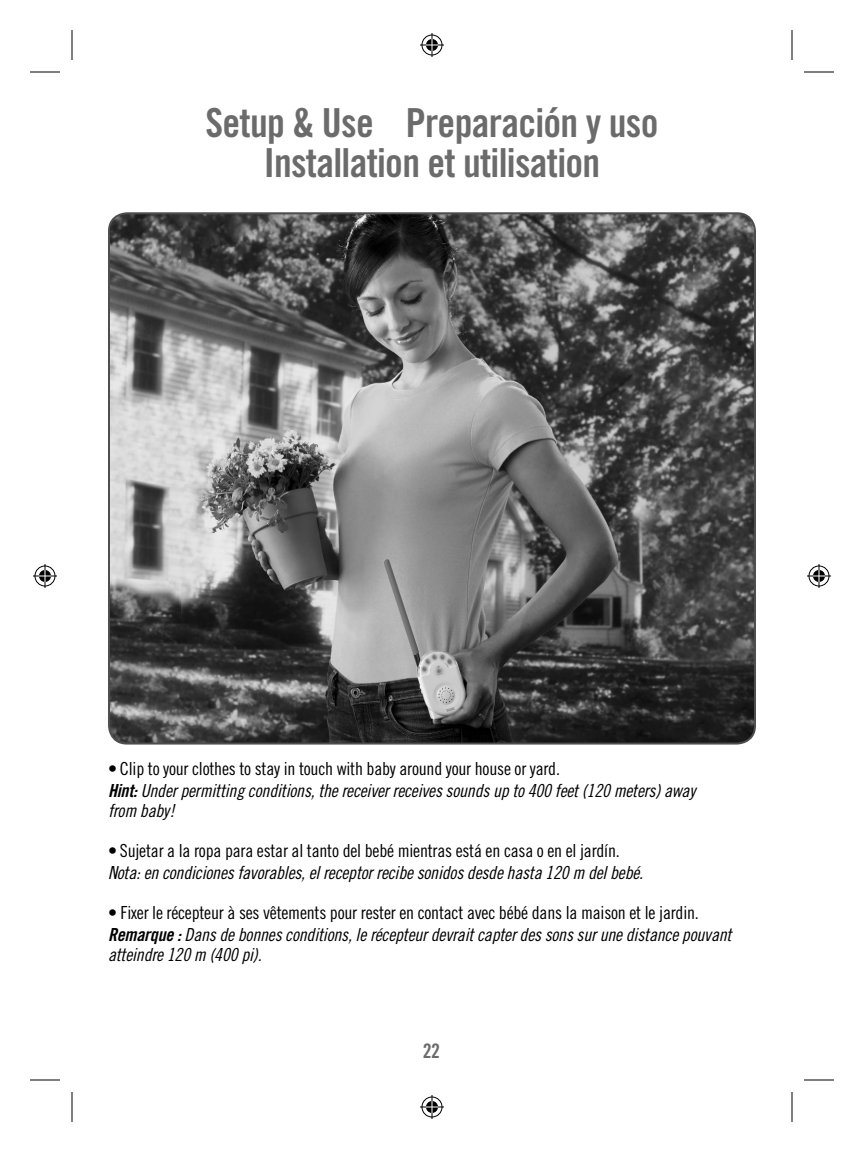
<style>
.page{position:relative;width:864px;height:1152px;background:#fff}
.page>*{position:absolute;margin:0;border:0;box-sizing:border-box;transform-origin:0 0}
.t1{font:40px/40px "Trade Gothic LT Std Bd Cn 20";letter-spacing:-.02em;color:#6b6b6b;text-align:center}
.t2{font:20px "Trade Gothic LT Std Bd Cn 20";color:#6b6b6b}
.t3{font:18px/20px "Trade Gothic LT Std Cn 18 Obl";letter-spacing:-.01em;color:#000}
.t4{font:18px "Trade Gothic LT Std Cn 18";letter-spacing:-.01em;color:#000}
.s1{font-family:"Trade Gothic LT Std Bd Cn 20 Obl"}
</style>
<div class="page">
<img style="left:109px;top:213px;width:646px;height:531px;border-radius:18px">
<hr style="left:30px;top:72px;width:30px;height:1px;background:#000">
<hr style="left:804px;top:72px;width:30px;height:1px;background:#000">
<hr style="left:30px;top:1080px;width:30px;height:1px;background:#000">
<hr style="left:804px;top:1080px;width:30px;height:1px;background:#000">
<hr style="left:72px;top:30px;width:1px;height:30px;background:#000">
<hr style="left:72px;top:1092px;width:1px;height:30px;background:#000">
<hr style="left:792px;top:30px;width:1px;height:30px;background:#000">
<hr style="left:792px;top:1092px;width:1px;height:30px;background:#000">
<svg style="left:420px;top:33px;width:24px;height:24px"></svg>
<svg style="left:420px;top:1095px;width:24px;height:24px"></svg>
<svg style="left:33px;top:564px;width:24px;height:24px"></svg>
<svg style="left:807px;top:564px;width:24px;height:24px"></svg>
<h1 class="t1" style="left:206px;top:106px;width:454px">Setup &amp; Use Preparación y uso<br>Installation et utilisation</h1>
<p class="t4" style="left:108px;top:762px;width:454px">• Clip to your clothes to stay in touch with baby around your house or yard.</p>
<p class="t3" style="left:108px;top:782px;width:589px"><span class="s1">Hint:</span> Under permitting conditions, the receiver receives sounds up to 400 feet (120 meters) away from baby!</p>
<p class="t4" style="left:108px;top:844px;width:513px">• Sujetar a la ropa para estar al tanto del bebé mientras está en casa o en el jardín.</p>
<p class="t3" style="left:108px;top:864px;width:537px">Nota: en condiciones favorables, el receptor recibe sonidos desde hasta 120 m del bebé.</p>
<p class="t4" style="left:108px;top:906px;width:592px">• Fixer le récepteur à ses vêtements pour rester en contact avec bébé dans la maison et le jardin.</p>
<p class="t3" style="left:108px;top:926px;width:625px"><span class="s1">Remarque :</span> Dans de bonnes conditions, le récepteur devrait capter des sons sur une distance pouvant atteindre 120 m (400 pi).</p>
<p class="t2" style="left:423px;top:1044px;width:19px">22</p>
</div>
